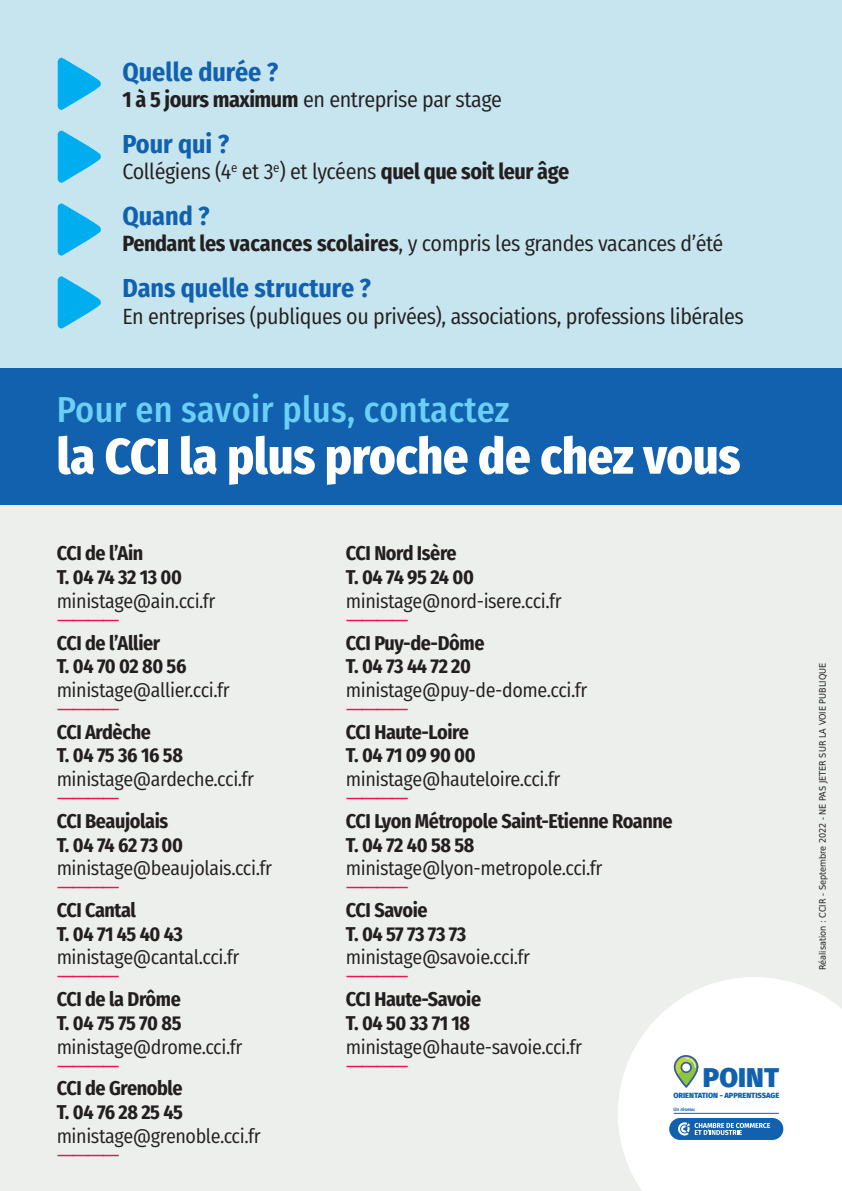
<style>
.page{position:relative;width:842px;height:1191px;background:#edefed}
.page>*{position:absolute;margin:0;border:0;box-sizing:border-box;transform-origin:0 0}
.t1{font:800 50px "Fira Sans Condensed";letter-spacing:-.005em;color:#fff}
.t2{font:500 36px "Fira Sans Condensed";letter-spacing:.01em;color:#6bcff6}
.t3{font:800 27px "Fira Sans";letter-spacing:.005em;color:#1161af}
.t4{font:700 26px "Fira Sans Condensed";color:#1161af}
.t5{font:22px "Fira Sans Condensed";letter-spacing:-.02em;color:#231f20}
.t6{font:700 20px "Fira Sans Condensed";letter-spacing:-.02em;color:#231f20}
.t7{font:20px "Fira Sans Condensed";letter-spacing:-.02em;color:#231f20}
.t8{font:20px "DejaVu Sans Condensed";color:#ed154e}
.t9{font:9px "DejaVu Sans Condensed";color:#231f20}
.t10{font:800 7.6px "Fira Sans";letter-spacing:-.005em;color:#1161af}
.t11{font:600 4.8px "Fira Sans";letter-spacing:-.005em;color:#1161af}
.s1{font-weight:700}
</style>
<div class="page">
<div style="left:0;top:0;width:842px;height:425px;background:#c6e5ef"></div>
<div style="left:0;top:368px;width:842px;height:136px;background:#1161af"></div>
<svg style="left:618px;top:977px;width:224px;height:214px;background:#fcfcfc"></svg>
<hr style="left:674px;top:1113px;width:105px;height:1px;background:#1161af">
<div style="left:669px;top:1118px;width:114px;height:22px;background:#1161af;border-radius:11px"></div>
<svg style="left:678px;top:1122px;width:92px;height:13px"></svg>
<svg style="left:672px;top:1053px;width:27px;height:34px"></svg>
<svg style="left:58px;top:58px;width:43px;height:52px"></svg>
<svg style="left:58px;top:131px;width:43px;height:52px"></svg>
<svg style="left:58px;top:203px;width:43px;height:53px"></svg>
<svg style="left:58px;top:276px;width:43px;height:52px"></svg>
<p class="t4" style="left:122px;top:50px;width:157px">Quelle durée ?</p>
<p class="t5" style="left:122px;top:83px;width:381px"><span class="s1">1 à 5 jours maximum</span> en entreprise par stage</p>
<p class="t4" style="left:122px;top:122px;width:108px">Pour qui ?</p>
<p class="t5" style="left:122px;top:155px;width:448px">Collégiens (4<sup>e</sup> et 3<sup>e</sup>) et lycéens <span class="s1">quel que soit leur âge</span></p>
<p class="t4" style="left:122px;top:194px;width:89px">Quand ?</p>
<p class="t5" style="left:122px;top:227px;width:602px"><span class="s1">Pendant les vacances scolaires</span>, y compris les grandes vacances d’été</p>
<p class="t4" style="left:122px;top:266px;width:250px">Dans quelle structure ?</p>
<p class="t5" style="left:122px;top:299px;width:623px">En entreprises (publiques ou privées), associations, professions libérales</p>
<p class="t2" style="left:57px;top:380px;width:454px">Pour en savoir plus, contactez</p>
<p class="t1" style="left:57px;top:413px;width:685px">la CCI la plus proche de chez vous</p>
<p class="t6" style="left:57px;top:537px;width:88px">CCI de l’Ain</p>
<p class="t6" style="left:57px;top:560px;width:127px">T. 04 74 32 13 00</p>
<p class="t7" style="left:57px;top:586px;width:160px">ministage@ain.cci.fr</p>
<p class="t8" style="left:57px;top:602px;width:64px">————</p>
<p class="t6" style="left:57px;top:626px;width:105px">CCI de l’Allier</p>
<p class="t6" style="left:57px;top:649px;width:131px">T. 04 70 02 80 56</p>
<p class="t7" style="left:57px;top:675px;width:175px">ministage@allier.cci.fr</p>
<p class="t8" style="left:57px;top:691px;width:64px">————</p>
<p class="t6" style="left:57px;top:715px;width:96px">CCI Ardèche</p>
<p class="t6" style="left:57px;top:738px;width:128px">T. 04 75 36 16 58</p>
<p class="t7" style="left:57px;top:764px;width:199px">ministage@ardeche.cci.fr</p>
<p class="t8" style="left:57px;top:781px;width:64px">————</p>
<p class="t6" style="left:57px;top:804px;width:113px">CCI Beaujolais</p>
<p class="t6" style="left:57px;top:828px;width:128px">T. 04 74 62 73 00</p>
<p class="t7" style="left:57px;top:853px;width:217px">ministage@beaujolais.cci.fr</p>
<p class="t8" style="left:57px;top:870px;width:64px">————</p>
<p class="t6" style="left:57px;top:893px;width:81px">CCI Cantal</p>
<p class="t6" style="left:57px;top:917px;width:128px">T. 04 71 45 40 43</p>
<p class="t7" style="left:57px;top:942px;width:184px">ministage@cantal.cci.fr</p>
<p class="t8" style="left:57px;top:959px;width:64px">————</p>
<p class="t6" style="left:57px;top:982px;width:126px">CCI de la Drôme</p>
<p class="t6" style="left:57px;top:1006px;width:126px">T. 04 75 75 70 85</p>
<p class="t7" style="left:57px;top:1031px;width:187px">ministage@drome.cci.fr</p>
<p class="t8" style="left:57px;top:1048px;width:64px">————</p>
<p class="t6" style="left:57px;top:1071px;width:128px">CCI de Grenoble</p>
<p class="t6" style="left:57px;top:1095px;width:128px">T. 04 76 28 25 45</p>
<p class="t7" style="left:57px;top:1120px;width:205px">ministage@grenoble.cci.fr</p>
<p class="t8" style="left:57px;top:1137px;width:64px">————</p>
<p class="t6" style="left:346px;top:537px;width:112px">CCI Nord Isère</p>
<p class="t6" style="left:346px;top:560px;width:130px">T. 04 74 95 24 00</p>
<p class="t7" style="left:346px;top:586px;width:217px">ministage@nord-isere.cci.fr</p>
<p class="t8" style="left:346px;top:602px;width:64px">————</p>
<p class="t6" style="left:346px;top:626px;width:140px">CCI Puy-de-Dôme</p>
<p class="t6" style="left:346px;top:649px;width:127px">T. 04 73 44 72 20</p>
<p class="t7" style="left:346px;top:675px;width:243px">ministage@puy-de-dome.cci.fr</p>
<p class="t8" style="left:346px;top:691px;width:64px">————</p>
<p class="t6" style="left:346px;top:715px;width:124px">CCI Haute-Loire</p>
<p class="t6" style="left:346px;top:738px;width:131px">T. 04 71 09 90 00</p>
<p class="t7" style="left:346px;top:764px;width:216px">ministage@hauteloire.cci.fr</p>
<p class="t8" style="left:346px;top:781px;width:64px">————</p>
<p class="t6" style="left:346px;top:804px;width:328px">CCI Lyon Métropole Saint-Etienne Roanne</p>
<p class="t6" style="left:346px;top:828px;width:130px">T. 04 72 40 58 58</p>
<p class="t7" style="left:346px;top:853px;width:258px">ministage@lyon-metropole.cci.fr</p>
<p class="t8" style="left:346px;top:870px;width:64px">————</p>
<p class="t6" style="left:346px;top:893px;width:83px">CCI Savoie</p>
<p class="t6" style="left:346px;top:917px;width:122px">T. 04 57 73 73 73</p>
<p class="t7" style="left:346px;top:942px;width:186px">ministage@savoie.cci.fr</p>
<p class="t8" style="left:346px;top:959px;width:64px">————</p>
<p class="t6" style="left:346px;top:982px;width:137px">CCI Haute-Savoie</p>
<p class="t6" style="left:346px;top:1006px;width:126px">T. 04 50 33 71 18</p>
<p class="t7" style="left:346px;top:1031px;width:238px">ministage@haute-savoie.cci.fr</p>
<p class="t8" style="left:346px;top:1048px;width:64px">————</p>
<p class="t3" style="left:703px;top:1053px;width:78px">POINT</p>
<p class="t10" style="left:673px;top:1088px;width:107px">ORIENTATION - APPRENTISSAGE</p>
<p class="t11" style="left:673px;top:1105px;width:23px">Un réseau</p>
<p class="t9" style="left:815px;top:970px;width:309px;rotate:-90deg">Réalisation : CCIR - Septembre 2022 - NE PAS JETER SUR LA VOIE PUBLIQUE</p>
</div>
